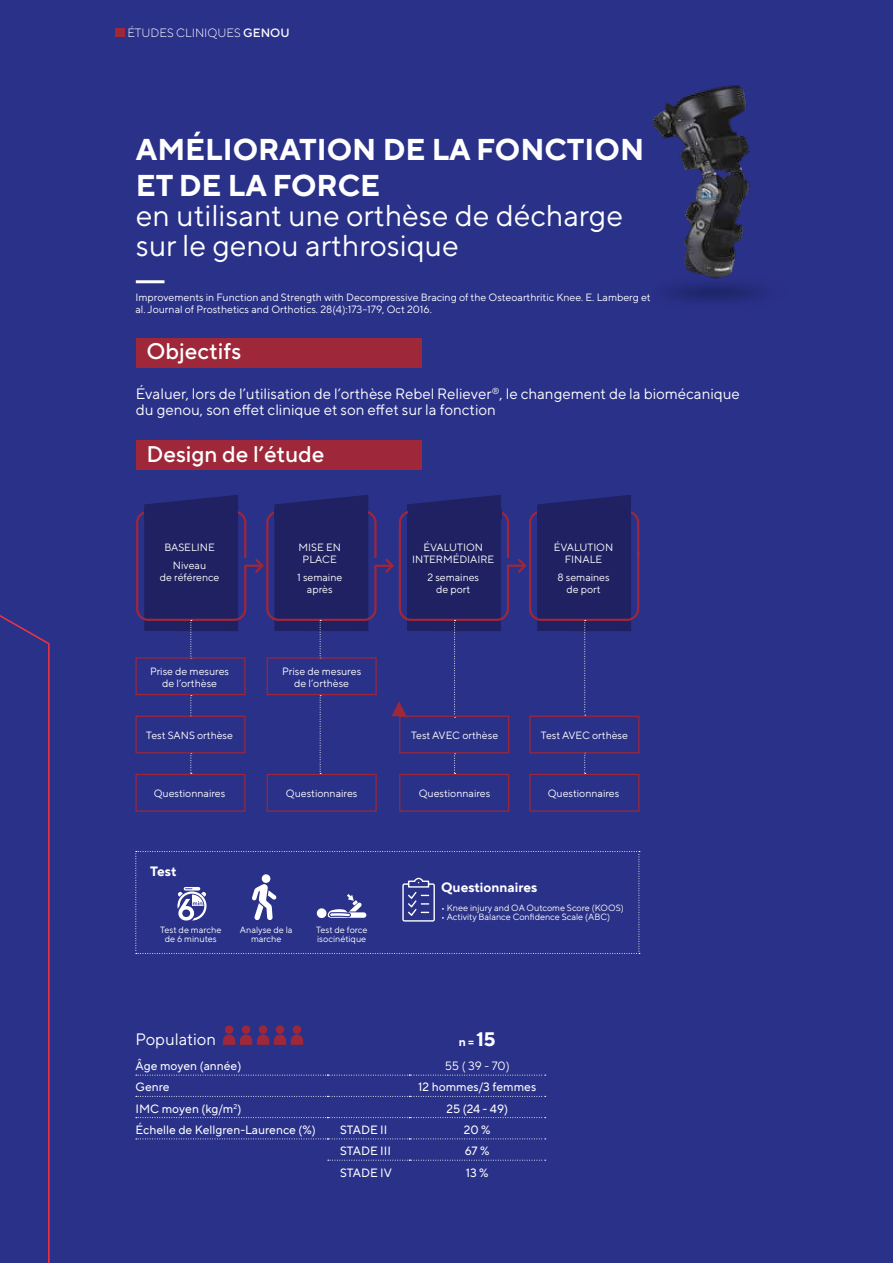
<style>
.page{position:relative;width:893px;height:1263px;background:#2a3189}
.page>*{position:absolute;margin:0;border:0;box-sizing:border-box;transform-origin:0 0}
.t1{font:30px/30px "TT Norms Pro";color:#fff}
.t2{font:700 30px/36px "TT Norms Pro";color:#fff}
.t3{font:500 22.5px "TT Norms Pro";color:#fff}
.t4{font:16.5px "TT Norms Pro";color:#fff}
.t5{font:15px/16.5px "TT Norms Pro";color:#fff}
.t6{font:700 13.5px "TT Norms Pro";color:#fff}
.t7{font:12px "TT Norms Pro";color:#fff}
.t8{font:300 12px "TT Norms Pro";color:#fff}
.t9{font:12px "TT Norms Pro";color:#fff}
.t10{font:700 12px "TT Norms Pro";color:#fff}
.t11{font:10.5px/12px "TT Norms Pro";color:#fff;text-align:center}
.t12{font:9px/9px "TT Norms Pro";color:#fff;text-align:center}
.s1{font-weight:500}
.s2{font-size:19.5px}
</style>
<div class="page">
<hr style="left:136px;top:280px;width:28px;height:3px;background:#fff">
<div style="left:136px;top:338px;width:285px;height:29px;background:#9e2739"></div>
<div style="left:136px;top:441px;width:285px;height:29px;background:#9e2739"></div>
<svg style="left:136px;top:495px;width:503px;height:279px"></svg>
<div style="left:135px;top:657px;width:111px;height:38px;border:1px solid #9e2739"></div>
<div style="left:267px;top:657px;width:110px;height:38px;border:1px solid #9e2739"></div>
<div style="left:135px;top:716px;width:111px;height:37px;border:1px solid #9e2739"></div>
<div style="left:399px;top:716px;width:110px;height:37px;border:1px solid #9e2739"></div>
<div style="left:529px;top:716px;width:110px;height:37px;border:1px solid #9e2739"></div>
<div style="left:135px;top:774px;width:111px;height:38px;border:1px solid #9e2739"></div>
<div style="left:267px;top:774px;width:110px;height:38px;border:1px solid #9e2739"></div>
<div style="left:399px;top:774px;width:110px;height:38px;border:1px solid #9e2739"></div>
<div style="left:529px;top:774px;width:110px;height:38px;border:1px solid #9e2739"></div>
<svg style="left:136px;top:1117px;width:410px;height:1px"></svg>
<svg style="left:136px;top:1138px;width:410px;height:1px"></svg>
<svg style="left:328px;top:1160px;width:218px;height:1px"></svg>
<svg style="left:136px;top:1075px;width:410px;height:1px"></svg>
<svg style="left:136px;top:1096px;width:410px;height:1px"></svg>
<div style="left:225px;top:1025px;width:8px;height:9px;background:#9e2739;border-radius:50%"></div>
<div style="left:242px;top:1025px;width:8px;height:9px;background:#9e2739;border-radius:50%"></div>
<div style="left:259px;top:1025px;width:8px;height:9px;background:#9e2739;border-radius:50%"></div>
<div style="left:276px;top:1025px;width:8px;height:9px;background:#9e2739;border-radius:50%"></div>
<div style="left:293px;top:1025px;width:8px;height:9px;background:#9e2739;border-radius:50%"></div>
<svg style="left:223px;top:1034px;width:80px;height:11px"></svg>
<svg style="left:135px;top:851px;width:505px;height:103px"></svg>
<img style="left:652px;top:85px;width:98px;height:194px">
<div style="left:115px;top:28px;width:10px;height:9px;background:#9e2739"></div>
<svg style="left:0;top:615px;width:50px;height:29px"></svg>
<hr style="left:48px;top:644px;width:2px;height:619px;background:#f5333f">
<p class="t8" style="left:127px;top:24px;width:164px">ÉTUDES CLINIQUES <span class="s1">GENOU</span></p>
<h1 class="t2" style="left:136px;top:130px;width:510px">AMÉLIORATION DE LA FONCTION<br>ET DE LA FORCE</h1>
<h1 class="t1" style="left:136px;top:198px;width:489px">en utilisant une orthèse de décharge sur le genou arthrosique</h1>
<p class="t11" style="left:135px;top:291px;width:517px;text-align:left">Improvements in Function and Strength with Decompressive Bracing of the Osteoarthritic Knee. E. Lamberg et al. Journal of Prosthetics and Orthotics. 28(4):173–179, Oct 2016.</p>
<h2 class="t3" style="left:146px;top:335px;width:96px">Objectifs</h2>
<h3 class="t5" style="left:136px;top:384px;width:606px">Évaluer, lors de l’utilisation de l’orthèse Rebel Reliever<sup>®</sup>, le changement de la biomécanique du genou, son effet clinique et son effet sur la fonction</h3>
<h2 class="t3" style="left:146px;top:438px;width:180px">Design de l’étude</h2>
<p class="t11" style="left:164px;top:537px;width:52px;line-height:18px">BASELINE<br>Niveau</p>
<p class="t11" style="left:160px;top:570px;width:61px">de référence</p>
<p class="t11" style="left:299px;top:540px;width:44px">MISE EN<br>PLACE</p>
<p class="t11" style="left:297px;top:570px;width:47px">1 semaine après</p>
<p class="t11" style="left:150px;top:664px;width:81px">Prise de mesures de l’orthèse</p>
<p class="t11" style="left:282px;top:664px;width:81px">Prise de mesures de l’orthèse</p>
<p class="t11" style="left:412px;top:540px;width:84px">ÉVALUTION<br>INTERMÉDIAIRE</p>
<p class="t11" style="left:427px;top:570px;width:53px">2 semaines de port</p>
<p class="t11" style="left:554px;top:540px;width:61px">ÉVALUTION<br>FINALE</p>
<p class="t11" style="left:557px;top:570px;width:54px">8 semaines de port</p>
<p class="t11" style="left:146px;top:728px;width:88px">Test SANS orthèse</p>
<p class="t11" style="left:411px;top:728px;width:89px">Test AVEC orthèse</p>
<p class="t11" style="left:541px;top:728px;width:89px">Test AVEC orthèse</p>
<p class="t11" style="left:154px;top:787px;width:73px">Questionnaires</p>
<p class="t11" style="left:286px;top:787px;width:73px">Questionnaires</p>
<p class="t11" style="left:419px;top:787px;width:73px">Questionnaires</p>
<p class="t11" style="left:548px;top:787px;width:73px">Questionnaires</p>
<p class="t6" style="left:150px;top:861px;width:28px">Test</p>
<p class="t12" style="left:160px;top:925px;width:63px">Test de marche de 6 minutes</p>
<p class="t12" style="left:240px;top:925px;width:54px">Analyse de la marche</p>
<p class="t12" style="left:316px;top:925px;width:53px;text-align:left">Test de force isocinétique</p>
<p class="t6" style="left:441px;top:877px;width:98px">Questionnaires</p>
<p class="t12" style="left:441px;top:903px;width:184px">• Knee injury and OA Outcome Score (KOOS)</p>
<p class="t12" style="left:441px;top:912px;width:170px">• Activity Balance Confidence Scale (ABC)</p>
<h3 class="t4" style="left:135px;top:1027px;width:82px">Population</h3>
<p class="t10" style="left:459px;top:1033px;width:38px">n = <span class="s2">15</span></p>
<p class="t7" style="left:135px;top:1057px;width:107px">Âge moyen (année)</p>
<p class="t9" style="left:445px;top:1057px;width:67px">55 ( 39 - 70)</p>
<p class="t7" style="left:135px;top:1078px;width:36px">Genre</p>
<p class="t7" style="left:418px;top:1078px;width:120px">12 hommes/3 femmes</p>
<p class="t7" style="left:135px;top:1100px;width:107px">IMC moyen (kg/m<sup>2</sup>)</p>
<p class="t7" style="left:446px;top:1100px;width:63px">25 (24 - 49)</p>
<p class="t7" style="left:135px;top:1121px;width:182px">Échelle de Kellgren-Laurence (%)</p>
<p class="t7" style="left:340px;top:1121px;width:49px">STADE II</p>
<p class="t7" style="left:464px;top:1121px;width:28px">20 %</p>
<p class="t7" style="left:340px;top:1142px;width:52px">STADE III</p>
<p class="t7" style="left:465px;top:1142px;width:26px">67 %</p>
<p class="t7" style="left:340px;top:1164px;width:53px">STADE IV</p>
<p class="t7" style="left:466px;top:1164px;width:24px">13 %</p>
</div>
